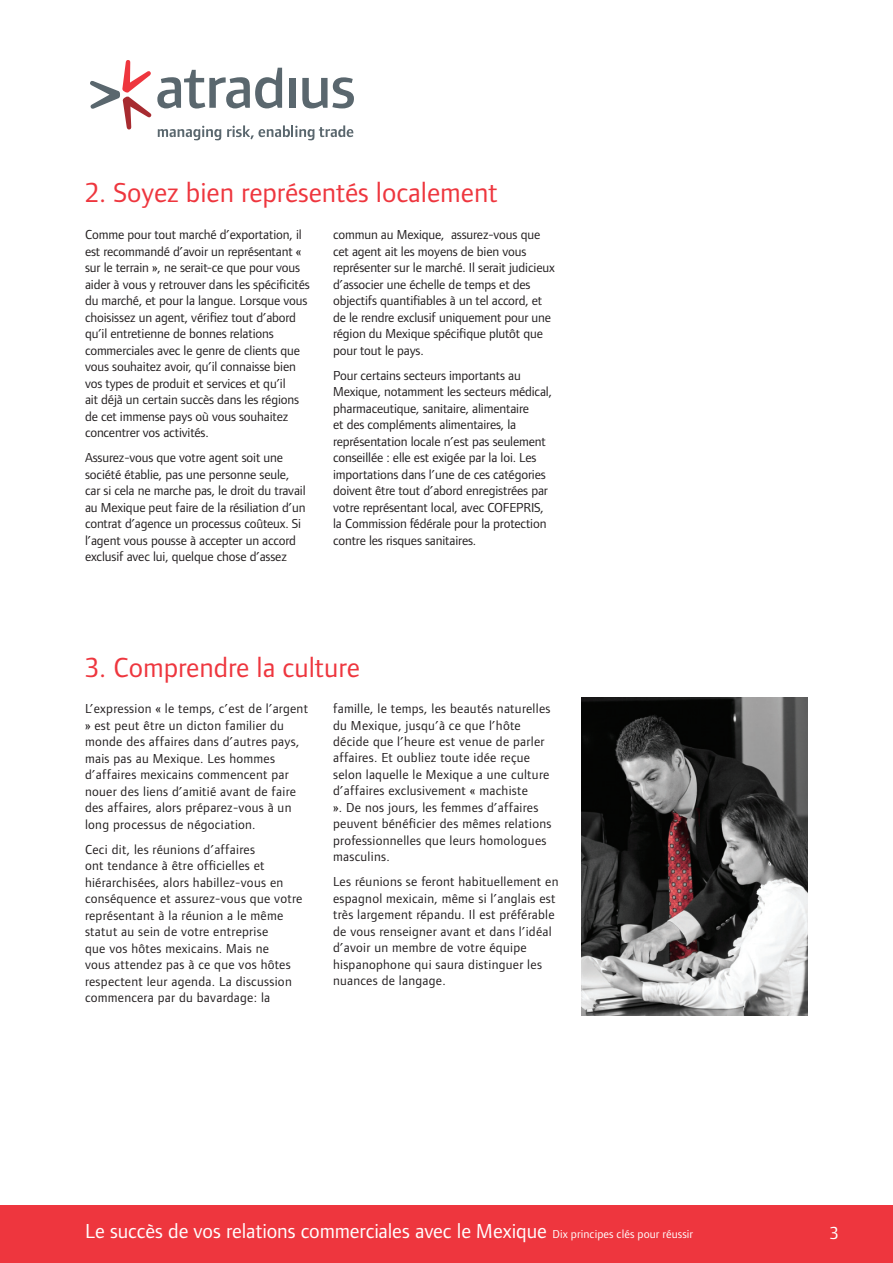
<style>
.page{position:relative;width:893px;height:1263px;background:#fff}
.page>*{position:absolute;margin:0;border:0;box-sizing:border-box;transform-origin:0 0}
.t1{font:28.5px "Foundry Form Sans";color:#ee363e}
.t2{font:21px "Foundry Form Sans";letter-spacing:-.005em;color:#fff}
.t3{font:18px "Foundry Form Sans";color:#fff}
.t4{font:13.5px/16.5px "Foundry Form Sans";letter-spacing:-.01em;color:#231f20}
.t5{font:13.5px/16.5px "Foundry Form Sans";letter-spacing:.02em;color:#231f20}
.s1{font-size:12px}
</style>
<div class="page">
<div style="left:0;top:1205px;width:893px;height:58px;background:#ee363e"></div>
<svg style="left:90px;top:60px;width:264px;height:80px"></svg>
<img style="left:581px;top:697px;width:227px;height:319px">
<h1 class="t1" style="left:85px;top:177px;width:414px">2. Soyez bien représentés localement</h1>
<p class="t4" style="left:85px;top:226px;width:226px">Comme pour tout marché d’exportation, il est recommandé d’avoir un représentant « sur le terrain », ne serait-ce que pour vous aider à vous y retrouver dans les spécificités du marché, et pour la langue. Lorsque vous choisissez un agent, vérifiez tout d’abord qu’il entretienne de bonnes relations commerciales avec le genre de clients que vous souhaitez avoir, qu’il connaisse bien vos types de produit et services et qu’il<br>ait déjà un certain succès dans les régions de cet immense pays où vous souhaitez concentrer vos activités.</p>
<p class="t4" style="left:85px;top:449px;width:222px">Assurez-vous que votre agent soit une société établie, pas une personne seule, car si cela ne marche pas, le droit du travail au Mexique peut faire de la résiliation d’un contrat d’agence un processus coûteux. Si l’agent vous pousse à accepter un accord exclusif avec lui, quelque chose d’assez</p>
<p class="t4" style="left:333px;top:226px;width:223px">commun au Mexique, assurez-vous que cet agent ait les moyens de bien vous représenter sur le marché. Il serait judicieux d’associer une échelle de temps et des objectifs quantifiables à un tel accord, et de le rendre exclusif uniquement pour une région du Mexique spécifique plutôt que pour tout le pays.</p>
<p class="t4" style="left:333px;top:367px;width:221px">Pour certains secteurs importants au Mexique, notamment les secteurs médical, pharmaceutique, sanitaire, alimentaire<br>et des compléments alimentaires, la représentation locale n’est pas seulement conseillée : elle est exigée par la loi. Les importations dans l’une de ces catégories doivent être tout d’abord enregistrées par votre représentant local, avec COFEPRIS, la Commission fédérale pour la protection contre les risques sanitaires.</p>
<h1 class="t1" style="left:85px;top:652px;width:276px">3. Comprendre la culture</h1>
<p class="t5" style="left:85px;top:700px;width:225px">L’expression « le temps, c’est de l’argent » est peut être un dicton familier du monde des affaires dans d’autres pays, mais pas au Mexique. Les hommes d’affaires mexicains commencent par nouer des liens d’amitié avant de faire des affaires, alors préparez-vous à un long processus de négociation.</p>
<p class="t5" style="left:85px;top:841px;width:219px">Ceci dit, les réunions d’affaires<br>ont tendance à être officielles et hiérarchisées, alors habillez-vous en conséquence et assurez-vous que votre représentant à la réunion a le même statut au sein de votre entreprise<br>que vos hôtes mexicains. Mais ne<br>vous attendez pas à ce que vos hôtes respectent leur agenda. La discussion commencera par du bavardage: la</p>
<p class="t5" style="left:333px;top:700px;width:220px">famille, le temps, les beautés naturelles du Mexique, jusqu’à ce que l’hôte décide que l’heure est venue de parler affaires. Et oubliez toute idée reçue selon laquelle le Mexique a une culture d’affaires exclusivement « machiste<br>». De nos jours, les femmes d’affaires peuvent bénéficier des mêmes relations professionnelles que leurs homologues masculins.</p>
<p class="t5" style="left:333px;top:874px;width:227px">Les réunions se feront habituellement en espagnol mexicain, même si l’anglais est très largement répandu. Il est préférable de vous renseigner avant et dans l’idéal d’avoir un membre de votre équipe hispanophone qui saura distinguer les nuances de langage.</p>
<h2 class="t2" style="left:85px;top:1219px;width:610px">Le succès de vos relations commerciales avec le Mexique <span class="s1">Dix principes clés pour réussir</span></h2>
<h3 class="t3" style="left:830px;top:1223px;width:10px">3</h3>
</div>
